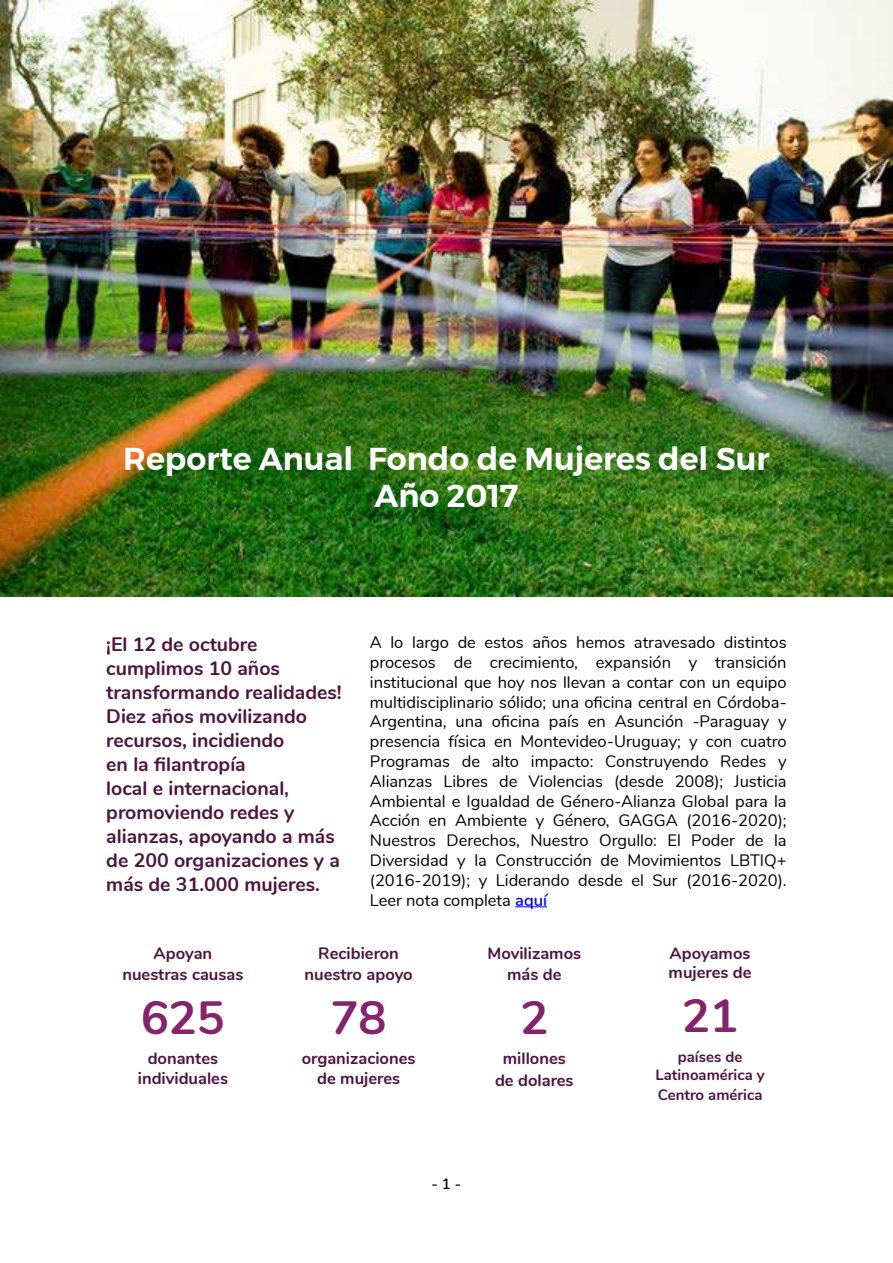
<style>
.page{position:relative;width:893px;height:1263px;background:#fff}
.page>*{position:absolute;margin:0;border:0;box-sizing:border-box;transform-origin:0 0}
.t1{font:700 46.5px "Nunito";color:#85246b}
.t2{font:600 31.5px/37.8px "Montserrat";color:#fff;text-align:center}
.t3{font:700 19.5px/24px "Nunito";color:#4d1440}
.t4{font:16.5px/19.8px "Nunito";color:#000;text-align:justify}
.t5{font:700 16.5px/21.6px "Nunito";color:#4d1440;text-align:center}
.t6{font:700 15px/18px "Nunito";color:#4d1440;text-align:center}
.t7{font:600 15px "Nunito";color:#000}
.s1{font-weight:600;color:#00f}
</style>
<div class="page">
<img style="left:0;top:0;width:893px;height:596px">
<hr style="left:515px;top:906px;width:32px;height:1px;background:#00f">
<h2 class="t2" style="left:123px;top:439px;width:648px">Reporte Anual Fondo de Mujeres del Sur<br>Año 2017</h2>
<p class="t3" style="left:106px;top:631px;width:237px">¡El 12 de octubre cumplimos 10 años transformando realidades!<br>Diez años movilizando recursos, incidiendo<br>en la filantropía<br>local e internacional, promoviendo redes y alianzas, apoyando a más de 200 organizaciones y a más de 31.000 mujeres.</p>
<p class="t4" style="left:370px;top:632px;width:418px">A lo largo de estos años hemos atravesado distintos procesos de crecimiento, expansión y transición institucional que hoy nos llevan a contar con un equipo multidisciplinario sólido; una oficina central en Córdoba-Argentina, una oficina país en Asunción -Paraguay y presencia física en Montevideo-Uruguay; y con cuatro Programas de alto impacto: Construyendo Redes y Alianzas Libres de Violencias (desde 2008); Justicia Ambiental e Igualdad de Género-Alianza Global para la Acción en Ambiente y Género, GAGGA (2016-2020); Nuestros Derechos, Nuestro Orgullo: El Poder de la Diversidad y la Construcción de Movimientos LBTIQ+ (2016-2019); y Liderando desde el Sur (2016-2020).<br>Leer nota completa <span class="s1">aquí</span></p>
<p class="t5" style="left:122px;top:941px;width:123px">Apoyan nuestras causas</p>
<h1 class="t1" style="left:141px;top:984px;width:85px">625</h1>
<p class="t5" style="left:138px;top:1047px;width:92px;line-height:19.8px">donantes individuales</p>
<p class="t5" style="left:304px;top:941px;width:110px">Recibieron nuestro apoyo</p>
<h1 class="t1" style="left:331px;top:984px;width:57px">78</h1>
<p class="t5" style="left:302px;top:1047px;width:115px;line-height:19.8px">organizaciones de mujeres</p>
<p class="t5" style="left:487px;top:941px;width:95px">Movilizamos más de</p>
<h1 class="t1" style="left:520px;top:984px;width:29px">2</h1>
<p class="t5" style="left:495px;top:1047px;width:80px">millones de dolares</p>
<p class="t5" style="left:669px;top:942px;width:84px;line-height:19.8px;text-align:left">Apoyamos mujeres de</p>
<h1 class="t1" style="left:682px;top:982px;width:57px">21</h1>
<p class="t6" style="left:655px;top:1047px;width:111px">países de<br>Latinoamérica y</p>
<p class="t6" style="left:658px;top:1085px;width:106px">Centro américa</p>
<p class="t7" style="left:432px;top:1172px;width:31px">- 1 -</p>
</div>
